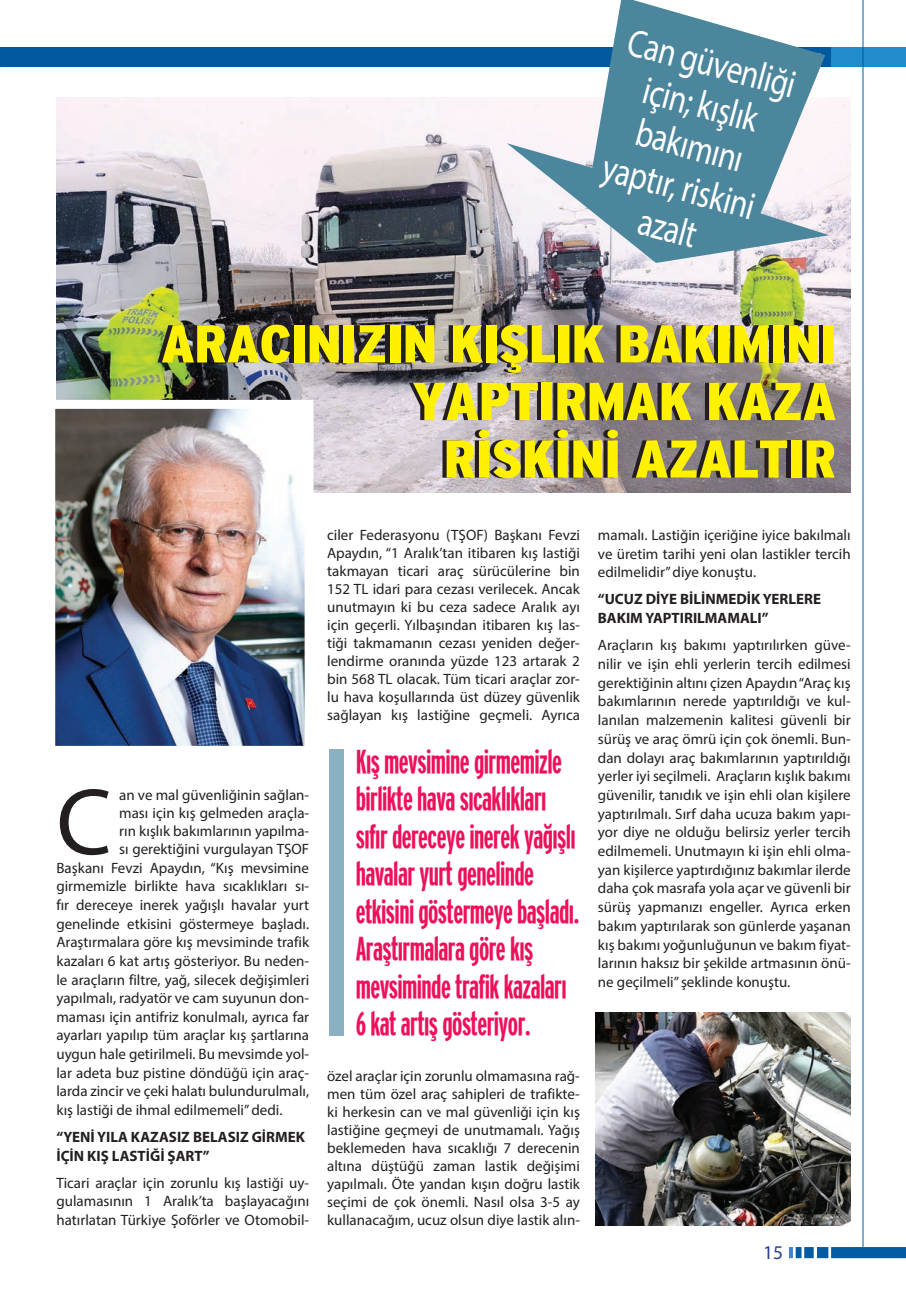
<style>
.page{position:relative;width:906px;height:1289px;background:#fff}
.page>*{position:absolute;margin:0;border:0;box-sizing:border-box;transform-origin:0 0}
.t1{font:95.1px "Myriad Pro";color:#231f20}
.t2{font:900 condensed 53.25px/57.6px "Interstate";letter-spacing:-.015em;color:#fff101;text-align:right;scale:1.13 1}
.t3{font:39px/42.6px "Myriad Pro";color:#fff;text-align:center;scale:.8 1}
.t4{font:700 33px/37.5px "Interstate Compressed";letter-spacing:-.02em;color:#ee1059;scale:.89 1}
.t5{font:19.5px "Myriad Pro";color:#253f8e}
.t6{font:15px/18.8px "Myriad Pro";color:#231f20;text-align:justify}
.t7{font:700 15px/18.6px "Myriad Pro";color:#231f20}
</style>
<div class="page">
<div style="left:0;top:48px;width:905px;height:19px;background:#015aa0"></div>
<div style="left:832px;top:1247px;width:73px;height:10px;background:#015ca3"></div>
<div style="left:831px;top:1246px;width:75px;height:12px;border:2px solid #015ca3"></div>
<div style="left:817px;top:1247px;width:10px;height:10px;background:#015ca3"></div>
<div style="left:817px;top:1246px;width:11px;height:12px;border:2px solid #015ca3"></div>
<div style="left:805px;top:1247px;width:8px;height:10px;background:#015ca3"></div>
<div style="left:804px;top:1246px;width:9px;height:12px;border:2px solid #015ca3"></div>
<div style="left:795px;top:1246px;width:6px;height:12px;border:2px solid #015ca3"></div>
<div style="left:789px;top:1246px;width:4px;height:12px;border:2px solid #4c85c5"></div>
<div style="left:831px;top:48px;width:75px;height:19px;background:#218bcb"></div>
<hr style="left:862px;top:0;width:1px;height:1246px;background:#015ca3">
<img style="left:56px;top:98px;width:794px;height:394px">
<svg style="left:507px;top:0;width:322px;height:263px;fill:#4b869d"></svg>
<img style="left:56px;top:410px;width:248px;height:334px">
<div style="left:46px;top:400px;width:268px;height:354px;border:9px solid #fff"></div>
<img style="left:595px;top:1012px;width:255px;height:213px">
<div style="left:329px;top:749px;width:15px;height:286px;background:#8ab0c2"></div>
<h3 class="t3" style="left:634px;top:20px;width:217px;rotate:15deg">Can güvenliği için; kışlık bakımını yaptır, riskini azalt</h3>
<h2 class="t2" style="left:161px;top:315px;width:599px">ARACINIZIN KIŞLIK BAKIMINI<br>YAPTIRMAK KAZA<br>RİSKİNİ AZALTIR</h2>
<h1 class="t1" style="left:56px;top:763px;width:57px">C</h1>
<p class="t6" style="left:119px;top:785px;width:191px">an ve mal güvenliğinin sağlan-</p>
<p class="t6" style="left:119px;top:803px;width:191px">ması için kış gelmeden araçla-</p>
<p class="t6" style="left:119px;top:821px;width:191px">rın kışlık bakımlarının yapılma-</p>
<p class="t6" style="left:119px;top:839px;width:191px">sı gerektiğini vurgulayan TŞOF</p>
<p class="t6" style="left:56px;top:858px;width:254px">Başkanı Fevzi Apaydın, “Kış mevsimine</p>
<p class="t6" style="left:56px;top:876px;width:254px">girmemizle birlikte hava sıcaklıkları sı-</p>
<p class="t6" style="left:56px;top:895px;width:254px">fır dereceye inerek yağışlı havalar yurt</p>
<p class="t6" style="left:56px;top:914px;width:254px">genelinde etkisini göstermeye başladı.</p>
<p class="t6" style="left:56px;top:932px;width:254px">Araştırmalara göre kış mevsiminde trafik</p>
<p class="t6" style="left:56px;top:951px;width:254px">kazaları 6 kat artış gösteriyor. Bu neden-</p>
<p class="t6" style="left:56px;top:969px;width:254px">le araçların filtre, yağ, silecek değişimleri</p>
<p class="t6" style="left:56px;top:988px;width:254px">yapılmalı, radyatör ve cam suyunun don-</p>
<p class="t6" style="left:56px;top:1007px;width:254px">maması için antifriz konulmalı, ayrıca far</p>
<p class="t6" style="left:56px;top:1025px;width:254px">ayarları yapılıp tüm araçlar kış şartlarına</p>
<p class="t6" style="left:56px;top:1044px;width:254px">uygun hale getirilmeli. Bu mevsimde yol-</p>
<p class="t6" style="left:56px;top:1063px;width:254px">lar adeta buz pistine döndüğü için araç-</p>
<p class="t6" style="left:56px;top:1081px;width:254px">larda zincir ve çeki halatı bulundurulmalı,</p>
<p class="t6" style="left:56px;top:1100px;width:228px">kış lastiği de ihmal edilmemeli” dedi.</p>
<p class="t7" style="left:56px;top:1127px;width:250px">“YENİ YILA KAZASIZ BELASIZ GİRMEK<br>İÇİN KIŞ LASTİĞİ ŞART”</p>
<p class="t6" style="left:56px;top:1173px;width:254px">Ticari araçlar için zorunlu kış lastiği uy&shy;gulamasının 1 Aralık’ta başlayacağını hatırlatan Türkiye Şoförler ve Otomobil-</p>
<p class="t6" style="left:327px;top:525px;width:254px;line-height:18px">ciler Federasyonu (TŞOF) Başkanı Fevzi Apaydın, “1 Aralık’tan itibaren kış lastiği takmayan ticari araç sürücülerine bin 152 TL idari para cezası verilecek. Ancak unutmayın ki bu ceza sadece Aralık ayı için geçerli. Yılbaşından itibaren kış las&shy;tiği takmamanın cezası yeniden değer&shy;lendirme oranında yüzde 123 artarak 2 bin 568 TL olacak. Tüm ticari araçlar zor&shy;lu hava koşullarında üst düzey güvenlik sağlayan kış lastiğine geçmeli. Ayrıca</p>
<h3 class="t4" style="left:356px;top:742px;width:253px">Kış mevsimine girmemizle birlikte hava sıcaklıkları sıfır dereceye inerek yağışlı havalar yurt genelinde etkisini göstermeye başladı.<br>Araştırmalara göre kış mevsiminde trafik kazaları<br>6 kat artış gösteriyor.</h3>
<p class="t6" style="left:327px;top:1066px;width:254px;line-height:18px">özel araçlar için zorunlu olmamasına rağ&shy;men tüm özel araç sahipleri de trafikte&shy;ki herkesin can ve mal güvenliği için kış lastiğine geçmeyi de unutmamalı. Yağış beklemeden hava sıcaklığı 7 derecenin altına düştüğü zaman lastik değişimi yapılmalı. Öte yandan kışın doğru lastik seçimi de çok önemli. Nasıl olsa 3-5 ay kullanacağım, ucuz olsun diye lastik alın-</p>
<p class="t6" style="left:598px;top:525px;width:254px">mamalı. Lastiğin içeriğine iyice bakılmalı ve üretim tarihi yeni olan lastikler tercih edilmelidir” diye konuştu.</p>
<p class="t7" style="left:598px;top:589px;width:225px">“UCUZ DİYE BİLİNMEDİK YERLERE<br>BAKIM YAPTIRILMAMALI”</p>
<p class="t6" style="left:598px;top:635px;width:254px">Araçların kış bakımı yaptırılırken güve&shy;nilir ve işin ehli yerlerin tercih edilmesi gerektiğinin altını çizen Apaydın “Araç kış bakımlarının nerede yaptırıldığı ve kul&shy;lanılan malzemenin kalitesi güvenli bir sürüş ve araç ömrü için çok önemli. Bun&shy;dan dolayı araç bakımlarının yaptırıldığı yerler iyi seçilmeli. Araçların kışlık bakımı güvenilir, tanıdık ve işin ehli olan kişilere yaptırılmalı. Sırf daha ucuza bakım yapı&shy;yor diye ne olduğu belirsiz yerler tercih edilmemeli. Unutmayın ki işin ehli olma&shy;yan kişilerce yaptırdığınız bakımlar ilerde daha çok masrafa yola açar ve güvenli bir sürüş yapmanızı engeller. Ayrıca erken bakım yaptırılarak son günlerde yaşanan kış bakımı yoğunluğunun ve bakım fiyat&shy;larının haksız bir şekilde artmasının önü&shy;ne geçilmeli” şeklinde konuştu.</p>
<h3 class="t5" style="left:763px;top:1240px;width:22px">15</h3>
</div>
